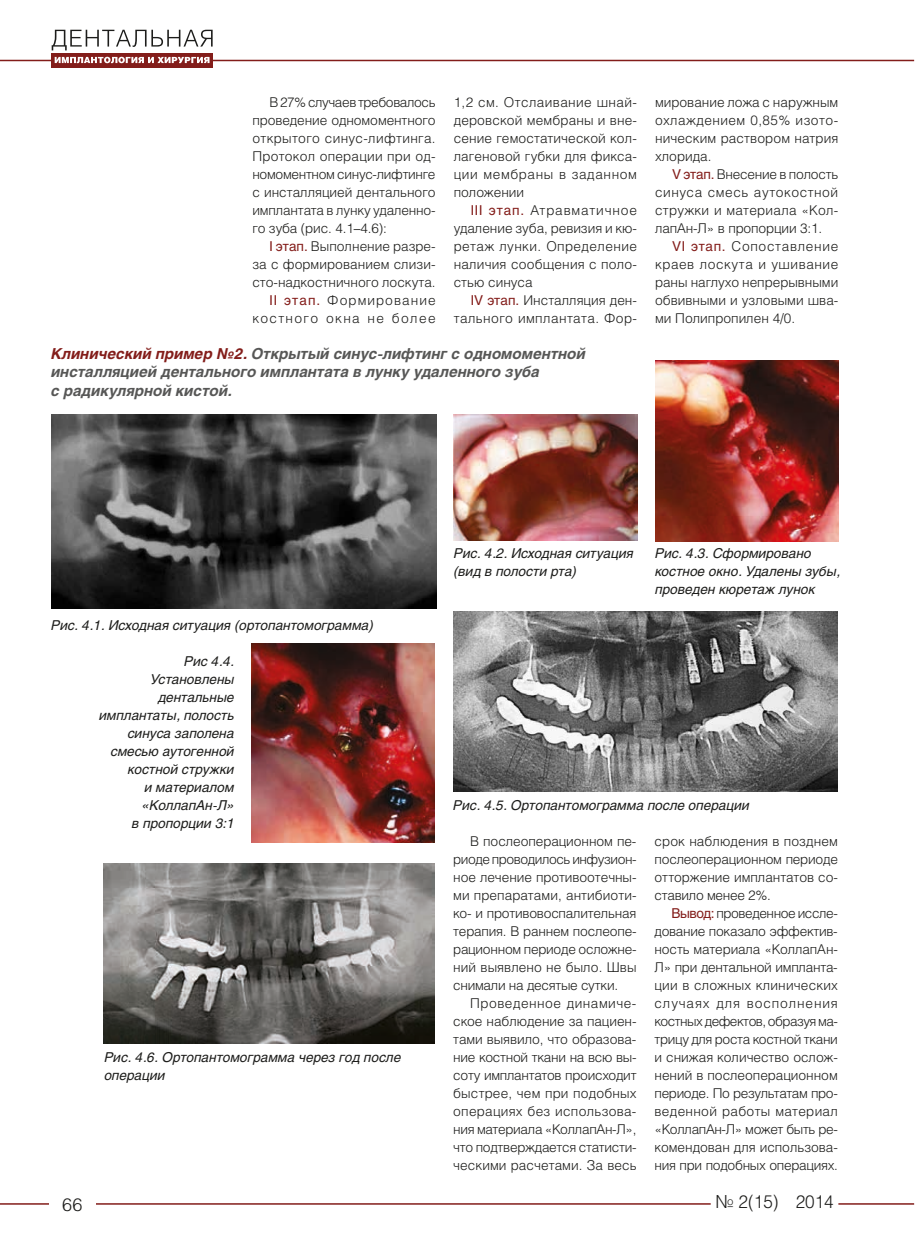
<style>
.page{position:relative;width:915px;height:1255px;background:#fff}
.page>*{position:absolute;margin:0;border:0;box-sizing:border-box;transform-origin:0 0}
.t1{font:300 18px "Helios";color:#1d1d1b;scale:.95 1}
.t2{font:300 18px "Helios";color:#1d1d1b}
.t3{font:italic 700 15px/18px "Helios";color:#575756}
.t4{font:300 13.5px/18px "Helios";color:#1d1d1b;text-align:justify}
.t5{font:italic 13.5px/18px "Helios";color:#1d1d1b}
.t6{font:300 13.5px/18px "Helios";letter-spacing:.03em;color:#1d1d1b;text-align:right}
.s1{font-weight:400;color:#831d1a}
.s2{color:#831d1a}
</style>
<div class="page">
<hr style="left:0;top:1203px;width:913px;height:1px;background:#831d1a">
<div style="left:49px;top:1195px;width:47px;height:17px;background:#fff"></div>
<hr style="left:0;top:60px;width:913px;height:1px;background:#831d1a">
<div style="left:51px;top:53px;width:162px;height:15px;background:#831d1a"></div>
<svg style="left:52px;top:30px;width:160px;height:20px"></svg>
<svg style="left:55px;top:57px;width:154px;height:6px"></svg>
<div style="left:710px;top:1193px;width:128px;height:16px;background:#fff"></div>
<img style="left:51px;top:415px;width:385px;height:193px">
<img style="left:453px;top:415px;width:183px;height:126px">
<img style="left:655px;top:361px;width:183px;height:180px">
<img style="left:251px;top:643px;width:183px;height:199px">
<img style="left:453px;top:611px;width:384px;height:180px">
<img style="left:103px;top:863px;width:331px;height:180px">
<p class="t4" style="left:252px;top:93px;width:185px;text-indent:17px">В 27% случаев требовалось проведение одномоментного открытого синус-лифтинга.<br>Протокол операции при од&shy;номоментном синус-лифтинге с инсталляцией дентального имплантата в лунку удаленно&shy;го зуба (рис. 4.1–4.6):</p>
<p class="t4" style="left:252px;top:237px;width:185px;text-align:right"><span class="s1">I этап.</span> Выполнение разре&shy;за с формированием слизи&shy;сто-надкостничного лоскута.<br><span class="s1">II этап.</span> Формирование костного окна не более</p>
<p class="t4" style="left:453px;top:93px;width:185px">1,2 см. Отслаивание шнай&shy;деровской мембраны и вне&shy;сение гемостатической кол&shy;лагеновой губки для фикса&shy;ции мембраны в заданном положении</p>
<p class="t4" style="left:453px;top:201px;width:185px;text-indent:17px"><span class="s1">III этап.</span> Атравматичное удаление зуба, ревизия и кю&shy;ретаж лунки. Определение наличия сообщения с поло&shy;стью синуса</p>
<p class="t6" style="left:453px;top:291px;width:185px"><span class="s1">IV этап.</span> Инсталляция ден&shy;тального имплантата. Фор-</p>
<p class="t3" style="left:51px;top:345px;width:536px"><span class="s2">Клинический пример №2.</span> Открытый синус-лифтинг с одномоментной инсталляцией дентального имплантата в лунку удаленного зуба<br>с радикулярной кистой.</p>
<p class="t4" style="left:654px;top:93px;width:185px">мирование ложа с наружным охлаждением 0,85% изото&shy;ническим раствором натрия хлорида.</p>
<p class="t4" style="left:654px;top:165px;width:185px;text-indent:17px"><span class="s1">V этап.</span> Внесение в полость синуса смесь аутокостной стружки и материала «Кол&shy;лапАн-Л» в пропорции 3:1.</p>
<p class="t4" style="left:654px;top:237px;width:185px;text-indent:17px"><span class="s1">VI этап.</span> Сопоставление краев лоскута и ушивание раны наглухо непрерывными обвивными и узловыми шва&shy;ми Полипропилен 4/0.</p>
<p class="t5" style="left:51px;top:615px;width:324px">Рис. 4.1. Исходная ситуация (ортопантомограмма)</p>
<p class="t5" style="left:99px;top:651px;width:137px;text-align:right">Рис 4.4.<br>Установлены дентальные имплантаты, полость синуса заполена смесью аутогенной костной стружки<br>и материалом «КоллапАн-Л»<br>в пропорции 3:1</p>
<p class="t5" style="left:104px;top:1047px;width:298px">Рис. 4.6. Ортопантомограмма через год после операции</p>
<p class="t5" style="left:453px;top:543px;width:181px">Рис. 4.2. Исходная ситуация (вид в полости рта)</p>
<p class="t5" style="left:654px;top:543px;width:187px">Рис. 4.3. Сформировано костное окно. Удалены зубы, проведен кюретаж лунок</p>
<p class="t5" style="left:453px;top:795px;width:298px">Рис. 4.5. Ортопантомограмма после операции</p>
<p class="t4" style="left:453px;top:831px;width:185px;text-indent:17px">В послеоперационном пе&shy;риоде проводилось инфузион&shy;ное лечение противоотечны&shy;ми препаратами, антибиоти&shy;ко- и противовоспалительная терапия. В раннем послеопе&shy;рационном периоде осложне&shy;ний выявлено не было. Швы снимали на десятые сутки.</p>
<p class="t4" style="left:453px;top:993px;width:185px;text-indent:17px">Проведенное динамиче&shy;ское наблюдение за пациен&shy;тами выявило, что образова&shy;ние костной ткани на всю вы&shy;соту имплантатов происходит быстрее, чем при подобных операциях без использова&shy;ния материала «КоллапАн-Л», что подтверждается статисти&shy;ческими расчетами. За весь</p>
<p class="t4" style="left:654px;top:831px;width:185px">срок наблюдения в позднем послеоперационном периоде отторжение имплантатов со&shy;ставило менее 2%.</p>
<p class="t4" style="left:654px;top:903px;width:185px;text-indent:17px"><span class="s1">Вывод:</span> проведенное иссле&shy;дование показало эффектив&shy;ность материала «КоллапАн-Л» при дентальной импланта&shy;ции в сложных клинических случаях для восполнения костных дефектов, образуя ма&shy;трицу для роста костной ткани и снижая количество ослож&shy;нений в послеоперационном периоде. По результатам про&shy;веденной работы материал «КоллапАн-Л» может быть ре&shy;комендован для использова&shy;ния при подобных операциях.</p>
<h1 class="t2" style="left:62px;top:1193px;width:22px">66</h1>
<h1 class="t1" style="left:715px;top:1191px;width:126px">№ 2(15) 2014</h1>
</div>
